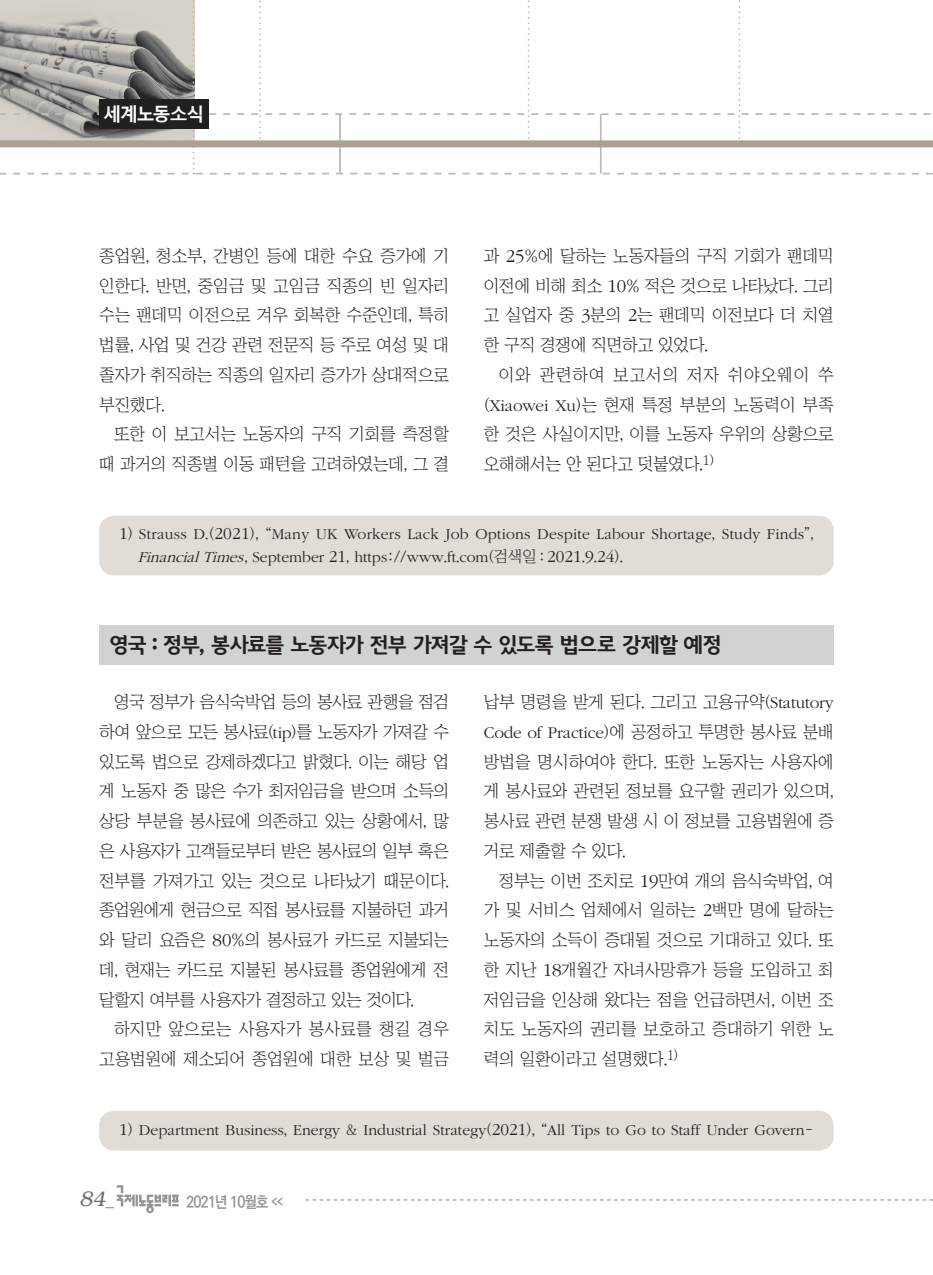
<style>
.page{position:relative;width:933px;height:1275px;background:#fff}
.page>*{position:absolute;margin:0;border:0;box-sizing:border-box;transform-origin:0 0}
.노사정__제목{font:700 21px "Auction Gothic";letter-spacing:-.06em;color:#231f20}
.t1{font:italic 300 21px "Bookman";color:#6c6d70}
.t2{font:700 18.38px "Malgun Gothic";letter-spacing:-.09em;color:#fff}
.노사정__본문{font:17.15px/29.8px "Chosunilbo NM";letter-spacing:-.01em;color:#231f20;text-align:justify}
.각주{font:300 15.75px/22.8px "ITC Garamond Std";color:#231f20}
.t3{font:700 15.75px "Ko Pub Dotum";letter-spacing:-.055em;color:#939598;scale:.9 1}
.s1{font-family:"ITC Garamond Std";font-weight:300;font-size:18.9px}
.s2{font-family:"ITC Garamond Std";font-weight:300}
.s3{font-size:17.32px}
.s4{font-family:"Chosunilbo NM";font-weight:400}
.s5{font-style:italic}
.s6{font-family:"Helvetica";font-weight:400;font-style:normal;font-size:17.5px}
.s7{font-size:7.88px}
</style>
<div class="page">
<svg style="left:306px;top:1199px;width:627px;height:1px"></svg>
<svg style="left:0;top:0;width:933px;height:174px"></svg>
<div style="left:0;top:140px;width:933px;height:7px;background:#aaa291"></div>
<svg style="left:117px;top:1185px;width:62px;height:28px"></svg>
<div style="left:99px;top:99px;width:109px;height:30px;background:#231f20"></div>
<div style="left:99px;top:1111px;width:734px;height:39px;background:#e1dcd5;border-radius:15px"></div>
<div style="left:99px;top:516px;width:734px;height:59px;background:#e1dcd5;border-radius:15px"></div>
<div style="left:99px;top:625px;width:734px;height:40px;background:#d1d2d4"></div>
<p class="t2" style="left:103px;top:104px;width:103px">세계노동소식</p>
<p class="노사정__본문" style="left:99px;top:241px;width:351px">종업원, 청소부, 간병인 등에 대한 수요 증가에 기 인한다. 반면, 중임금 및 고임금 직종의 빈 일자리 수는 팬데믹 이전으로 겨우 회복한 수준인데, 특히 법률, 사업 및 건강 관련 전문직 등 주로 여성 및 대 졸자가 취직하는 직종의 일자리 증가가 상대적으로 부진했다.</p>
<p class="노사정__본문" style="left:99px;top:419px;width:351px;text-align:right">또한 이 보고서는 노동자의 구직 기회를 측정할 때 과거의 직종별 이동 패턴을 고려하였는데, 그 결</p>
<p class="노사정__본문" style="left:484px;top:241px;width:351px">과 <span class="s1">25</span>%에 달하는 노동자들의 구직 기회가 팬데믹 이전에 비해 최소 <span class="s1">10</span>% 적은 것으로 나타났다. 그리 고 실업자 중 <span class="s1">3</span>분의 <span class="s1">2</span>는 팬데믹 이전보다 더 치열 한 구직 경쟁에 직면하고 있었다.</p>
<p class="노사정__본문" style="left:484px;top:360px;width:351px;text-indent:15px">이와 관련하여 보고서의 저자 쉬야오웨이 쑤 (<span class="s2">Xiaowei Xu</span>)는 현재 특정 부분의 노동력이 부족 한 것은 사실이지만, 이를 노동자 우위의 상황으로 오해해서는 안 된다고 덧붙였다.<sup>1)</sup></p>
<p class="각주" style="left:138px;top:523px;width:677px;text-indent:-19px"><span class="s3">1</span><span class="s4">)</span> Strauss D<span class="s4">.(</span><span class="s3">2021</span><span class="s4">), “</span>Many UK Workers Lack Job Options Despite Labour Shortage<span class="s4">,</span> Study Finds<span class="s4">”,<br></span><span class="s5">FinancialTimes</span><span class="s4">,</span> September <span class="s3">21</span><span class="s4">,</span> https<span class="s4">://</span>www<span class="s4">.</span>ft<span class="s4">.</span>com<span class="s4">(검색일 :</span> <span class="s3">2021</span><span class="s4">.</span><span class="s3">9</span><span class="s4">.</span><span class="s3">24</span><span class="s4">).</span></p>
<p class="노사정__제목" style="left:109px;top:634px;width:614px">영국 : 정부, 봉사료를 노동자가 전부 가져갈 수 있도록 법으로 강제할 예정</p>
<p class="노사정__본문" style="left:99px;top:687px;width:351px;text-indent:15px">영국 정부가 음식숙박업 등의 봉사료 관행을 점검 하여 앞으로 모든 봉사료(<span class="s2">tip</span>)를 노동자가 가져갈 수 있도록 법으로 강제하겠다고 밝혔다. 이는 해당 업 계 노동자 중 많은 수가 최저임금을 받으며 소득의 상당 부분을 봉사료에 의존하고 있는 상황에서, 많 은 사용자가 고객들로부터 받은 봉사료의 일부 혹은 전부를 가져가고 있는 것으로 나타났기 때문이다. 종업원에게 현금으로 직접 봉사료를 지불하던 과거 와 달리 요즘은 <span class="s1">80</span>%의 봉사료가 카드로 지불되는 데, 현재는 카드로 지불된 봉사료를 종업원에게 전 달할지 여부를 사용자가 결정하고 있는 것이다.</p>
<p class="노사정__본문" style="left:99px;top:1014px;width:351px;text-align:right">하지만 앞으로는 사용자가 봉사료를 챙길 경우 고용법원에 제소되어 종업원에 대한 보상 및 벌금</p>
<p class="노사정__본문" style="left:484px;top:687px;width:351px">납부 명령을 받게 된다. 그리고 고용규약(<span class="s2">Statutory Code of Practice</span>)에 공정하고 투명한 봉사료 분배 방법을 명시하여야 한다. 또한 노동자는 사용자에 게 봉사료와 관련된 정보를 요구할 권리가 있으며, 봉사료 관련 분쟁 발생 시 이 정보를 고용법원에 증 거로 제출할 수 있다.</p>
<p class="노사정__본문" style="left:484px;top:865px;width:351px;text-indent:15px">정부는 이번 조치로 <span class="s1">19</span>만여 개의 음식숙박업, 여 가 및 서비스 업체에서 일하는 <span class="s1">2</span>백만 명에 달하는 노동자의 소득이 증대될 것으로 기대하고 있다. 또 한 지난 <span class="s1">18</span>개월간 자녀사망휴가 등을 도입하고 최 저임금을 인상해 왔다는 점을 언급하면서, 이번 조 치도 노동자의 권리를 보호하고 증대하기 위한 노 력의 일환이라고 설명했다.<sup>1)</sup></p>
<p class="각주" style="left:119px;top:1119px;width:696px"><span class="s3">1</span><span class="s4">)</span> Department Business<span class="s4">,</span> Energy <span class="s4">&amp;</span> Industrial Strategy<span class="s4">(</span><span class="s3">2021</span><span class="s4">), “</span>All Tips to Go to Staff Under Govern<span class="s4">-</span></p>
<p class="t1" style="left:79px;top:1187px;width:36px">84<span class="s6">_</span></p>
<p class="t3" style="left:186px;top:1194px;width:109px">2021년 10월호 <span class="s7">&lt;&lt;</span></p>
</div>
